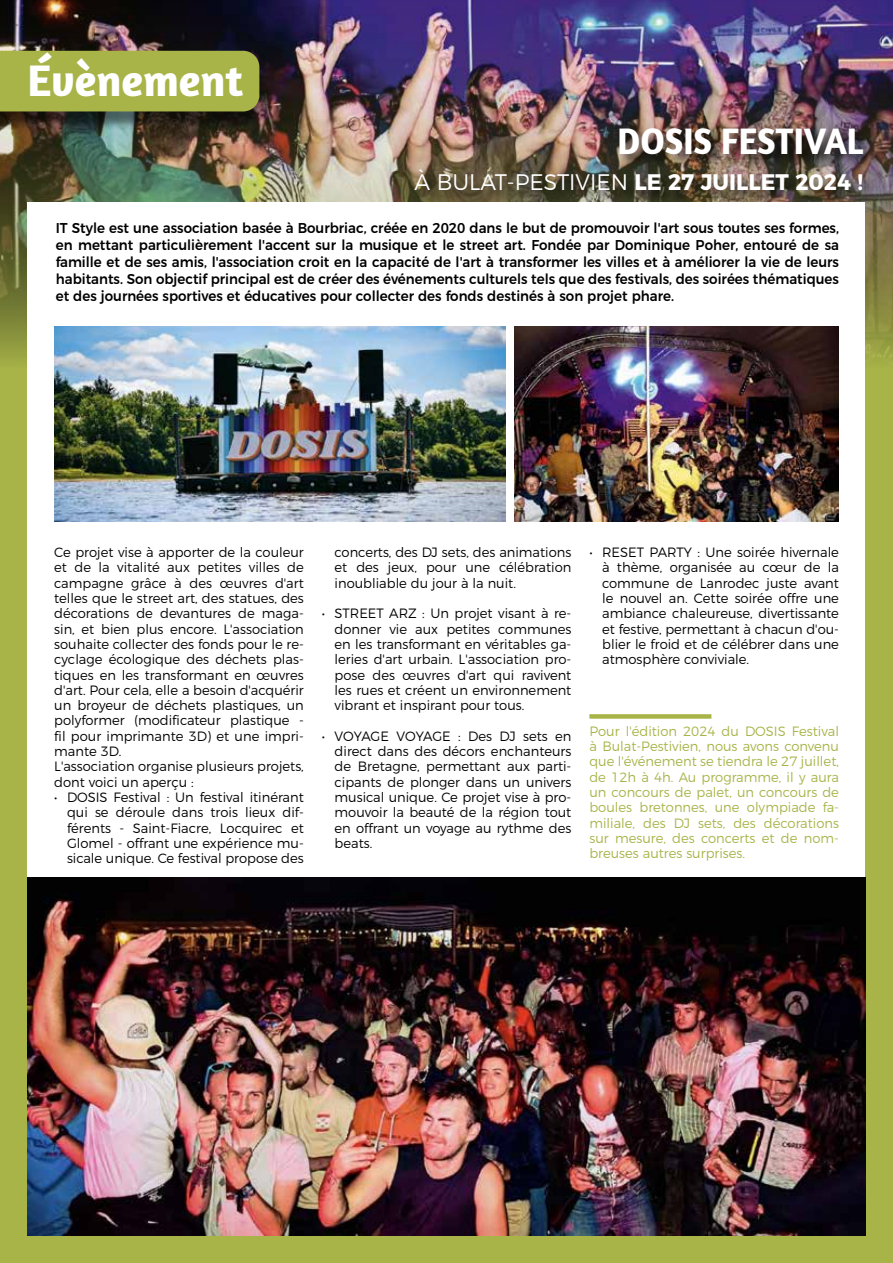
<style>
.page{position:relative;width:893px;height:1263px;background:#a8b448}
.page>*{position:absolute;margin:0;border:0;box-sizing:border-box;transform-origin:0 0}
.t1{font:700 45px "Amaranth";color:#fff}
.t2{font:700 37.5px "Amaranth";color:#fff;scale:.94 1}
.t3{font:300 22.5px "Montserrat";color:#fff}
.t4{font:500 14.25px/17.1px "Montserrat";color:#000;text-align:justify;scale:.94 1}
.t5{font:300 13.5px/15.3px "Montserrat";color:#000;text-align:justify}
.t6{font:300 13.5px/15.3px "Montserrat";color:#a8b448;text-align:justify}
.s1{font-weight:700}
</style>
<div class="page">
<img style="left:0;top:0;width:893px;height:370px">
<div style="left:413px;top:126px;width:464px;height:79px;background:#000;opacity:.75"></div>
<div style="left:28px;top:202px;width:837px;height:1033px;background:#fff"></div>
<div style="left:0;top:54px;width:267px;height:77px;background:#000;opacity:.5"></div>
<svg style="left:0;top:51px;width:259px;height:60px"></svg>
<div style="left:589px;top:714px;width:122px;height:5px;background:#a8b448"></div>
<img style="left:515px;top:326px;width:324px;height:196px">
<img style="left:54px;top:326px;width:452px;height:195px">
<img style="left:28px;top:878px;width:837px;height:357px">
<h1 class="t1" style="left:28px;top:52px;width:217px">Évènement</h1>
<h2 class="t2" style="left:618px;top:118px;width:263px">DOSIS FESTIVAL</h2>
<h3 class="t3" style="left:414px;top:165px;width:450px">À BULAT-PESTIVIEN <span class="s1">LE 27 JUILLET 2024 !</span></h3>
<p class="t4" style="left:56px;top:218px;width:835px">IT Style est une association basée à Bourbriac, créée en 2020 dans le but de promouvoir l'art sous toutes ses formes, en mettant particulièrement l'accent sur la musique et le street art. Fondée par Dominique Poher, entouré de sa famille et de ses amis, l'association croit en la capacité de l'art à transformer les villes et à améliorer la vie de leurs habitants. Son objectif principal est de créer des événements culturels tels que des festivals, des soirées thématiques et des journées sportives et éducatives pour collecter des fonds destinés à son projet phare.</p>
<p class="t5" style="left:54px;top:544px;width:251px;text-align:left">Ce projet vise à apporter de la couleur et de la vitalité aux petites villes de campagne grâce à des œuvres d'art telles que le street art, des statues, des décorations de devantures de maga&shy;sin, et bien plus encore. L'association souhaite collecter des fonds pour le re&shy;cyclage écologique des déchets plas&shy;tiques en les transformant en œuvres d'art. Pour cela, elle a besoin d'acquérir un broyeur de déchets plastiques, un polyformer (modificateur plastique - fil pour imprimante 3D) et une impri&shy;mante 3D.<br>L'association organise plusieurs projets, dont voici un aperçu :</p>
<p class="t5" style="left:67px;top:788px;width:238px;text-indent:-13px">• DOSIS Festival : Un festival itinérant qui se déroule dans trois lieux dif&shy;férents - Saint-Fiacre, Locquirec et Glomel - offrant une expérience mu&shy;sicale unique. Ce festival propose des</p>
<p class="t5" style="left:335px;top:544px;width:238px">concerts, des DJ sets, des animations et des jeux, pour une célébration inoubliable du jour à la nuit.</p>
<p class="t5" style="left:335px;top:605px;width:238px;text-indent:-13px">• STREET ARZ : Un projet visant à re&shy;donner vie aux petites communes en les transformant en véritables ga&shy;leries d'art urbain. L'association pro&shy;pose des œuvres d'art qui ravivent les rues et créent un environnement vibrant et inspirant pour tous.</p>
<p class="t5" style="left:335px;top:727px;width:238px;text-indent:-13px">• VOYAGE VOYAGE : Des DJ sets en direct dans des décors enchanteurs de Bretagne, permettant aux parti&shy;cipants de plonger dans un univers musical unique. Ce projet vise à pro&shy;mouvoir la beauté de la région tout en offrant un voyage au rythme des beats.</p>
<p class="t5" style="left:602px;top:544px;width:238px;text-indent:-13px">• RESET PARTY : Une soirée hivernale à thème, organisée au cœur de la commune de Lanrodec juste avant le nouvel an. Cette soirée offre une ambiance chaleureuse, divertissante et festive, permettant à chacun d'ou&shy;blier le froid et de célébrer dans une atmosphère conviviale.</p>
<p class="t6" style="left:589px;top:722px;width:251px">Pour l'édition 2024 du DOSIS Festival à Bulat-Pestivien, nous avons convenu que l'événement se tiendra le 27 juillet, de 12h à 4h. Au programme, il y aura un concours de palet, un concours de boules bretonnes, une olympiade fa&shy;miliale, des DJ sets, des décorations sur mesure, des concerts et de nom&shy;breuses autres surprises.</p>
</div>
